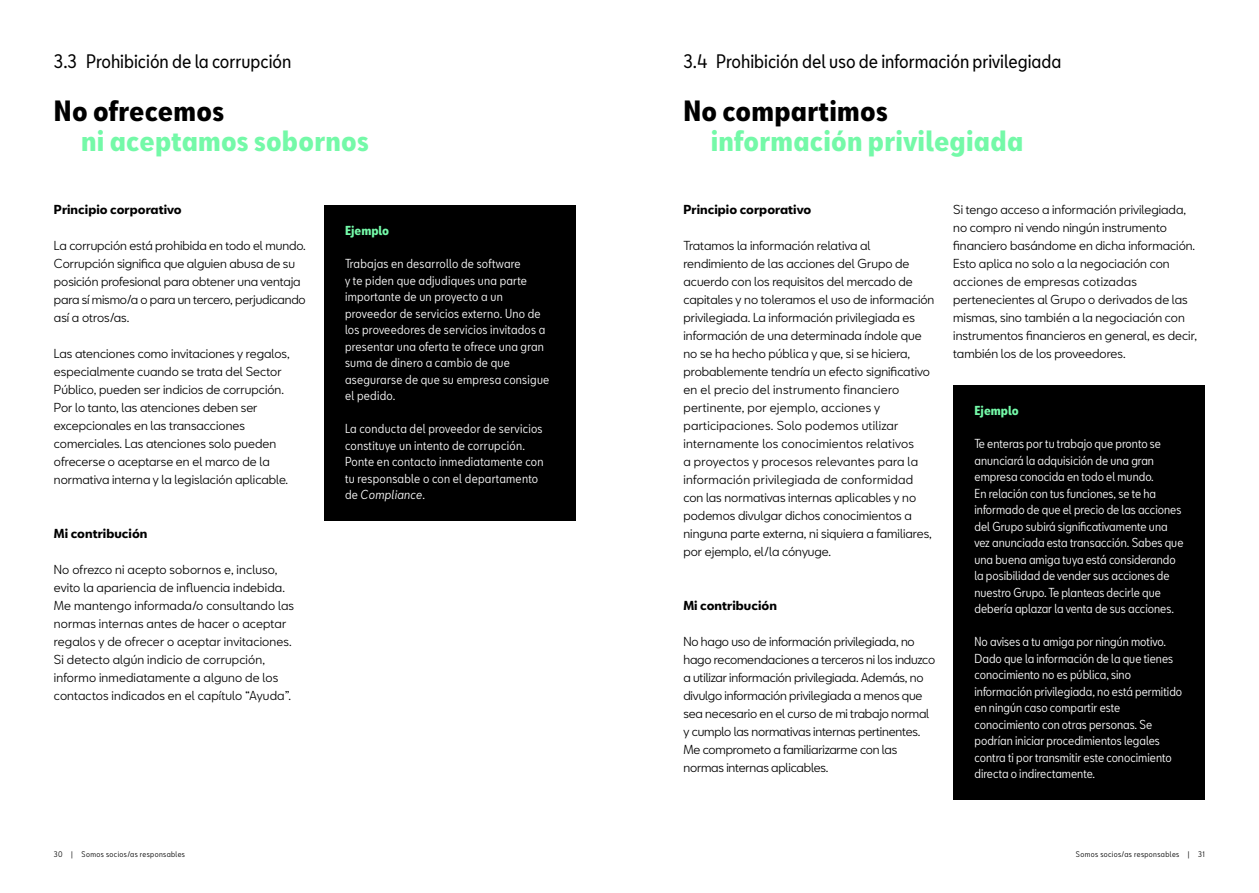
<style>
.page{position:relative;width:1259px;height:893px;background:#fff}
.page>*{position:absolute;margin:0;border:0;box-sizing:border-box;transform-origin:0 0}
.t1{font:700 condensed 27px "SEATBCN";letter-spacing:.01em;color:#74f9a8}
.t2{font:700 condensed 27px "SEATBCN";letter-spacing:.01em;color:#000}
.t3{font:condensed 18px "SEATBCN";color:#000}
.t4{font:12px/18px "SEATBCN";color:#000}
.t5{font:condensed 12px/16.5px "SEATBCN";color:#fff}
.t6{font:condensed 12px/16.5px "SEATBCN";letter-spacing:.02em;color:#fff}
.t7{font:700 12px "SEATBCN";color:#000}
.t8{font:700 condensed 12px "SEATBCN";color:#74f9a8}
.t9{font:condensed 7.5px "SEATBCN";letter-spacing:.05em;color:#000}
.s1{font-style:italic}
</style>
<div class="page">
<div style="left:953px;top:385px;width:252px;height:414px;background:#000"></div>
<div style="left:324px;top:205px;width:251px;height:315px;background:#000"></div>
<h2 class="t3" style="left:54px;top:45px;width:239px">3.3 Prohibición de la corrupción</h2>
<h1 class="t2" style="left:54px;top:96px;width:172px">No ofrecemos</h1>
<h1 class="t1" style="left:81px;top:126px;width:289px">ni aceptamos sobornos</h1>
<p class="t7" style="left:54px;top:203px;width:129px">Principio corporativo</p>
<p class="t4" style="left:54px;top:236px;width:253px">La corrupción está prohibida en todo el mundo.<br>Corrupción significa que alguien abusa de su posición profesional para obtener una ventaja para sí mismo/a o para un tercero, perjudicando así a otros/as.</p>
<p class="t4" style="left:54px;top:344px;width:237px">Las atenciones como invitaciones y regalos, especialmente cuando se trata del Sector Público, pueden ser indicios de corrupción.<br>Por lo tanto, las atenciones deben ser excepcionales en las transacciones comerciales. Las atenciones solo pueden ofrecerse o aceptarse en el marco de la normativa interna y la legislación aplicable.</p>
<p class="t7" style="left:54px;top:527px;width:95px">Mi contribución</p>
<p class="t4" style="left:54px;top:560px;width:242px">No ofrezco ni acepto sobornos e, incluso, evito la apariencia de influencia indebida.<br>Me mantengo informada/o consultando las normas internas antes de hacer o aceptar regalos y de ofrecer o aceptar invitaciones.<br>Si detecto algún indicio de corrupción, informo inmediatamente a alguno de los contactos indicados en el capítulo “Ayuda”.</p>
<p class="t8" style="left:345px;top:224px;width:46px">Ejemplo</p>
<p class="t6" style="left:345px;top:255px;width:206px">Trabajas en desarrollo de software<br>y te piden que adjudiques una parte importante de un proyecto a un proveedor de servicios externo. Uno de los proveedores de servicios invitados a presentar una oferta te ofrece una gran suma de dinero a cambio de que asegurarse de que su empresa consigue el pedido.</p>
<p class="t6" style="left:345px;top:420px;width:200px">La conducta del proveedor de servicios constituye un intento de corrupción.<br>Ponte en contacto inmediatamente con tu responsable o con el departamento de <span class="s1">Compliance</span>.</p>
<h2 class="t3" style="left:683px;top:45px;width:379px">3.4 Prohibición del uso de información privilegiada</h2>
<h1 class="t2" style="left:683px;top:96px;width:206px">No compartimos</h1>
<h1 class="t1" style="left:711px;top:126px;width:314px">información privilegiada</h1>
<p class="t7" style="left:683px;top:203px;width:129px">Principio corporativo</p>
<p class="t4" style="left:683px;top:236px;width:252px">Tratamos la información relativa al rendimiento de las acciones del Grupo de acuerdo con los requisitos del mercado de capitales y no toleramos el uso de información privilegiada. La información privilegiada es información de una determinada índole que no se ha hecho pública y que, si se hiciera, probablemente tendría un efecto significativo en el precio del instrumento financiero pertinente, por ejemplo, acciones y participaciones. Solo podemos utilizar internamente los conocimientos relativos<br>a proyectos y procesos relevantes para la información privilegiada de conformidad con las normativas internas aplicables y no podemos divulgar dichos conocimientos a ninguna parte externa, ni siquiera a familiares, por ejemplo, el/la cónyuge.</p>
<p class="t7" style="left:683px;top:599px;width:95px">Mi contribución</p>
<p class="t4" style="left:683px;top:632px;width:253px">No hago uso de información privilegiada, no hago recomendaciones a terceros ni los induzco a utilizar información privilegiada. Además, no divulgo información privilegiada a menos que sea necesario en el curso de mi trabajo normal y cumplo las normativas internas pertinentes.<br>Me comprometo a familiarizarme con las normas internas aplicables.</p>
<p class="t4" style="left:953px;top:200px;width:245px">Si tengo acceso a información privilegiada, no compro ni vendo ningún instrumento financiero basándome en dicha información.<br>Esto aplica no solo a la negociación con acciones de empresas cotizadas pertenecientes al Grupo o derivados de las mismas, sino también a la negociación con instrumentos financieros en general, es decir, también los de los proveedores.</p>
<p class="t8" style="left:974px;top:404px;width:46px">Ejemplo</p>
<p class="t5" style="left:974px;top:435px;width:210px">Te enteras por tu trabajo que pronto se anunciará la adquisición de una gran empresa conocida en todo el mundo.<br>En relación con tus funciones, se te ha informado de que el precio de las acciones del Grupo subirá significativamente una vez anunciada esta transacción. Sabes que una buena amiga tuya está considerando la posibilidad de vender sus acciones de nuestro Grupo. Te planteas decirle que debería aplazar la venta de sus acciones.</p>
<p class="t5" style="left:974px;top:633px;width:209px">No avises a tu amiga por ningún motivo.<br>Dado que la información de la que tienes conocimiento no es pública, sino información privilegiada, no está permitido en ningún caso compartir este conocimiento con otras personas. Se podrían iniciar procedimientos legales contra ti por transmitir este conocimiento directa o indirectamente.</p>
<p class="t9" style="left:54px;top:847px;width:133px">30 | Somos socios/as responsables</p>
<p class="t9" style="left:1075px;top:847px;width:131px">Somos socios/as responsables | 31</p>
</div>
